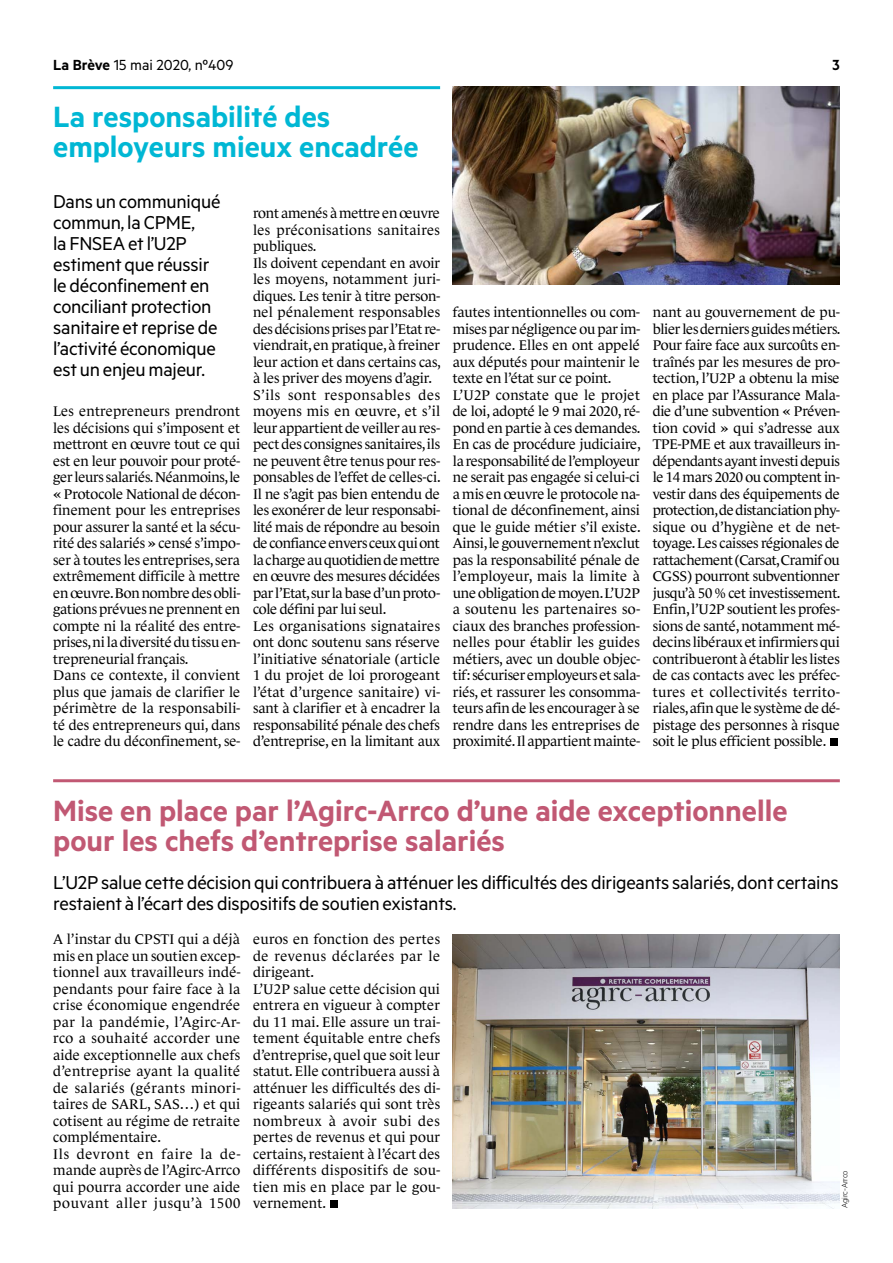
<style>
.page{position:relative;width:893px;height:1263px;background:#fff}
.page>*{position:absolute;margin:0;border:0;box-sizing:border-box;transform-origin:0 0}
.t1{font:600 33px/30px "Metric";color:#c15873}
.t2{font:600 33px/30px "Metric";color:#00b7d4}
.t3{font:21px/21px "Metric";letter-spacing:-.01em;color:#000}
.t4{font:16.5px "Metric";color:#000}
.t5{font:600 16.5px "Metric";color:#000}
.t6{font:14.25px/16.5px "Le Monde Journal Std";letter-spacing:-.005em;color:#000}
.t7{font:14.25px/16.5px "Le Monde Journal Std";letter-spacing:.015em;color:#000}
.t8{font:300 9px "Metric";letter-spacing:-.005em;color:#000}
.s1{font-weight:600}
</style>
<div class="page">
<div style="left:330px;top:1200px;width:7px;height:8px;background:#000"></div>
<hr style="left:53px;top:779px;width:787px;height:3px;background:#c15873">
<img style="left:453px;top:935px;width:387px;height:273px">
<div style="left:830px;top:738px;width:7px;height:8px;background:#000"></div>
<hr style="left:53px;top:86px;width:387px;height:3px;background:#00b7d4">
<img style="left:453px;top:86px;width:387px;height:198px">
<p class="t4" style="left:53px;top:55px;width:182px"><span class="s1">La Brève</span> 15 mai 2020, nº409</p>
<p class="t5" style="left:832px;top:55px;width:9px">3</p>
<h1 class="t2" style="left:53px;top:101px;width:367px">La responsabilité des employeurs mieux encadrée</h1>
<h2 class="t3" style="left:53px;top:190px;width:169px">Dans un communiqué commun, la CPME,<br>la FNSEA et l’U2P estiment que réussir le déconfinement en conciliant protection sanitaire et reprise de l’activité économique est un enjeu majeur.</h2>
<p class="t6" style="left:53px;top:403px;width:189px">Les entrepreneurs prendront les décisions qui s’imposent et mettront en œuvre tout ce qui est en leur pouvoir pour proté&shy;ger leurs salariés. Néanmoins, le « Protocole National de décon&shy;finement pour les entreprises pour assurer la santé et la sécu&shy;rité des salariés » censé s’impo&shy;ser à toutes les entreprises, sera extrêmement difficile à mettre en œuvre. Bon nombre des obli&shy;gations prévues ne prennent en compte ni la réalité des entre&shy;prises, ni la diversité du tissu en&shy;trepreneurial français.<br>Dans ce contexte, il convient plus que jamais de clarifier le périmètre de la responsabili&shy;té des entrepreneurs qui, dans le cadre du déconfinement, se-</p>
<p class="t6" style="left:253px;top:205px;width:189px">ront amenés à mettre en œuvre les préconisations sanitaires publiques.<br>Ils doivent cependant en avoir les moyens, notamment juri&shy;diques. Les tenir à titre person&shy;nel pénalement responsables des décisions prises par l’Etat re&shy;viendrait, en pratique, à freiner leur action et dans certains cas, à les priver des moyens d’agir.<br>S’ils sont responsables des moyens mis en œuvre, et s’il leur appartient de veiller au res&shy;pect des consignes sanitaires, ils ne peuvent être tenus pour res&shy;ponsables de l’effet de celles-ci.<br>Il ne s’agit pas bien entendu de les exonérer de leur responsabi&shy;lité mais de répondre au besoin de confiance envers ceux qui ont la charge au quotidien de mettre en œuvre des mesures décidées par l’Etat, sur la base d’un proto&shy;cole défini par lui seul.<br>Les organisations signataires ont donc soutenu sans réserve l’initiative sénatoriale (article<br>1 du projet de loi prorogeant l’état d’urgence sanitaire) vi&shy;sant à clarifier et à encadrer la responsabilité pénale des chefs d’entreprise, en la limitant aux</p>
<p class="t6" style="left:453px;top:304px;width:189px">fautes intentionnelles ou com&shy;mises par négligence ou par im&shy;prudence. Elles en ont appelé aux députés pour maintenir le texte en l’état sur ce point.<br>L’U2P constate que le projet de loi, adopté le 9 mai 2020, ré&shy;pond en partie à ces demandes.<br>En cas de procédure judiciaire, la responsabilité de l’employeur ne serait pas engagée si celui-ci a mis en œuvre le protocole na&shy;tional de déconfinement, ainsi que le guide métier s’il existe.<br>Ainsi, le gouvernement n’exclut pas la responsabilité pénale de l’employeur, mais la limite à une obligation de moyen. L’U2P a soutenu les partenaires so&shy;ciaux des branches profession&shy;nelles pour établir les guides métiers, avec un double objec&shy;tif: sécuriser employeurs et sala&shy;riés, et rassurer les consomma&shy;teurs afin de les encourager à se rendre dans les entreprises de proximité. Il appartient mainte-</p>
<p class="t6" style="left:653px;top:304px;width:189px;text-align:justify">nant au gouvernement de pu&shy;blier les derniers guides métiers.<br>Pour faire face aux surcoûts en&shy;traînés par les mesures de pro&shy;tection, l’U2P a obtenu la mise en place par l’Assurance Mala&shy;die d’une subvention « Préven&shy;tion covid » qui s’adresse aux TPE-PME et aux travailleurs in&shy;dépendants ayant investi depuis le 14 mars 2020 ou comptent in&shy;vestir dans des équipements de protection, de distanciation phy&shy;sique ou d’hygiène et de net&shy;toyage. Les caisses régionales de rattachement (Carsat, Cramif ou CGSS) pourront subventionner jusqu’à 50 % cet investissement.<br>Enfin, l’U2P soutient les profes&shy;sions de santé, notamment mé&shy;decins libéraux et infirmiers qui contribueront à établir les listes de cas contacts avec les préfec&shy;tures et collectivités territo&shy;riales, afin que le système de dé&shy;pistage des personnes à risque soit le plus efficient possible.</p>
<h1 class="t1" style="left:53px;top:794px;width:736px">Mise en place par l’Agirc-Arrco d’une aide exceptionnelle pour les chefs d’entreprise salariés</h1>
<h2 class="t3" style="left:53px;top:871px;width:787px">L’U2P salue cette décision qui contribuera à atténuer les difficultés des dirigeants salariés, dont certains restaient à l’écart des dispositifs de soutien existants.</h2>
<p class="t7" style="left:53px;top:931px;width:189px">A l’instar du CPSTI qui a déjà mis en place un soutien excep&shy;tionnel aux travailleurs indé&shy;pendants pour faire face à la crise économique engendrée par la pandémie, l’Agirc-Ar&shy;rco a souhaité accorder une aide exceptionnelle aux chefs d’entreprise ayant la qualité de salariés (gérants minori&shy;taires de SARL, SAS…) et qui cotisent au régime de retraite complémentaire.<br>Ils devront en faire la de&shy;mande auprès de l’Agirc-Arrco qui pourra accorder une aide pouvant aller jusqu’à 1500</p>
<p class="t6" style="left:253px;top:931px;width:189px">euros en fonction des pertes de revenus déclarées par le dirigeant.<br>L’U2P salue cette décision qui entrera en vigueur à compter du 11 mai. Elle assure un trai&shy;tement équitable entre chefs d’entreprise, quel que soit leur statut. Elle contribuera aussi à atténuer les difficultés des di&shy;rigeants salariés qui sont très nombreux à avoir subi des pertes de revenus et qui pour certains, restaient à l’écart des différents dispositifs de sou&shy;tien mis en place par le gou&shy;vernement.</p>
<p class="t8" style="left:840px;top:1208px;width:39px;rotate:-90deg">Agirc-Arrco</p>
</div>
